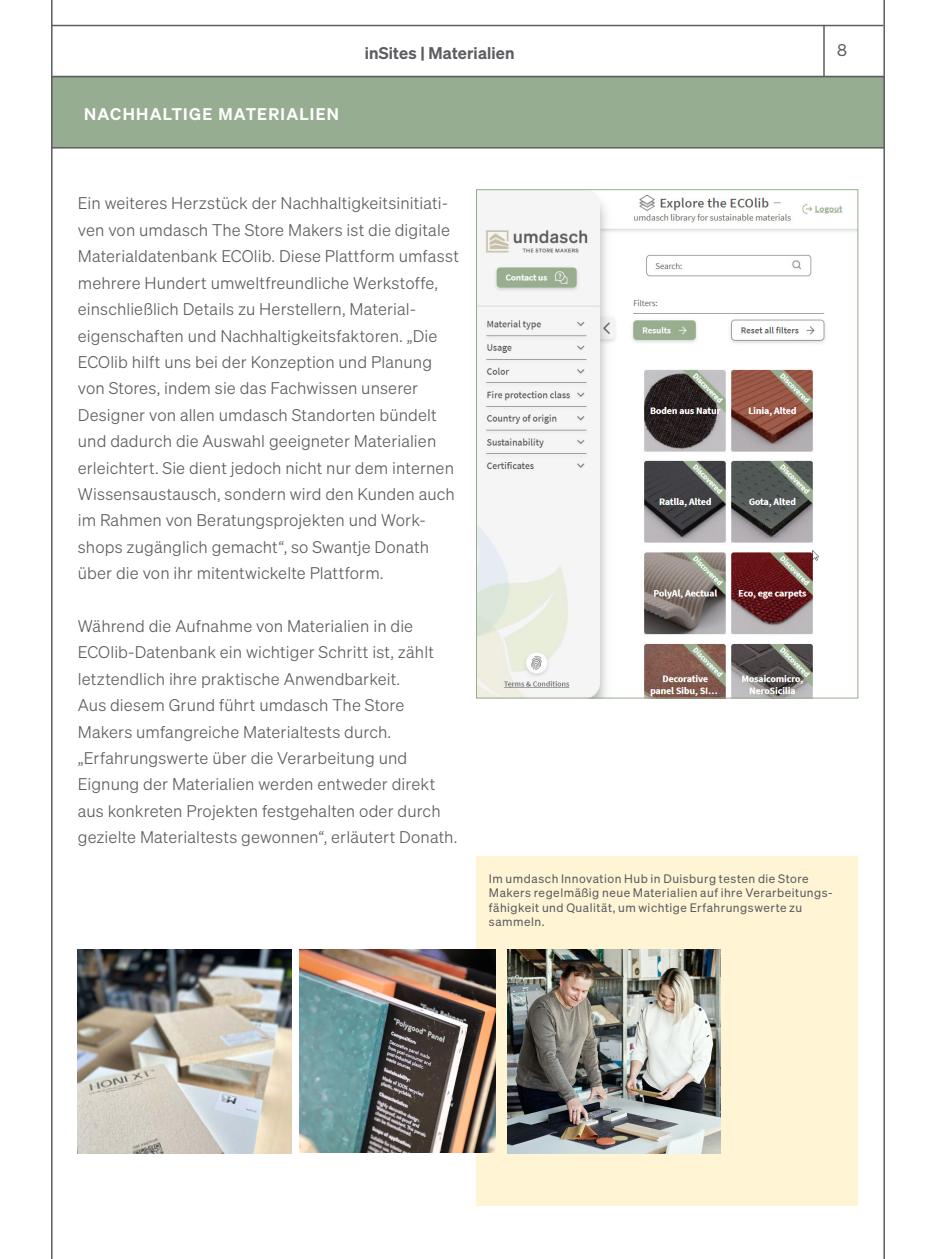
<style>
.page{position:relative;width:936px;height:1259px;background:#fff}
.page>*{position:absolute;margin:0;border:0;box-sizing:border-box;transform-origin:0 0}
.t1{font:16.5px/26.4px "Sohne Leicht";letter-spacing:.01em;color:#5c5d61}
.t2{font:600 16.5px "Sohne";letter-spacing:.075em;color:#fff}
.t3{font:600 16.5px "Sohne";letter-spacing:.015em;color:#5c5d61}
.t4{font:16.5px "Sohne Buch";color:#5c5d61}
.t5{font:12px/14.4px "Sohne Buch";letter-spacing:.045em;color:#5c5d61}
</style>
<div class="page">
<hr style="left:52px;top:25px;width:831px;height:1px;background:#5c5d61">
<hr style="left:823px;top:25px;width:1px;height:52px;background:#5c5d61">
<hr style="left:51px;top:0;width:2px;height:1259px;background:#5c5d61">
<hr style="left:883px;top:0;width:1px;height:1259px;background:#5c5d61">
<div style="left:476px;top:856px;width:381px;height:350px;background:#fff5d5"></div>
<div style="left:52px;top:77px;width:832px;height:71px;background:#97ad91"></div>
<div style="left:51px;top:76px;width:833px;height:72px;border:2px solid #5c5d61"></div>
<img style="left:78px;top:949px;width:213px;height:204px">
<img style="left:299px;top:949px;width:197px;height:203px">
<img style="left:507px;top:949px;width:213px;height:204px">
<img style="left:478px;top:191px;width:378px;height:505px">
<p class="t2" style="left:84px;top:103px;width:256px">NACHHALTIGE MATERIALIEN</p>
<p class="t3" style="left:365px;top:43px;width:151px">inSites | Materialien</p>
<p class="t4" style="left:837px;top:41px;width:11px">8</p>
<p class="t1" style="left:78px;top:190px;width:383px">Ein weiteres Herzstück der Nachhaltigkeitsinitiati&shy;ven von umdasch The Store Makers ist die digitale Materialdatenbank ECOlib. Diese Plattform umfasst mehrere Hundert umweltfreundliche Werkstoffe, einschließlich Details zu Herstellern, Material&shy;eigenschaften und Nachhaltigkeitsfaktoren. „Die ECOlib hilft uns bei der Konzeption und Planung von Stores, indem sie das Fachwissen unserer Designer von allen umdasch Standorten bündelt und dadurch die Auswahl geeigneter Materialien erleichtert. Sie dient jedoch nicht nur dem internen Wissensaustausch, sondern wird den Kunden auch im Rahmen von Beratungsprojekten und Work&shy;shops zugänglich gemacht“, so Swantje Donath über die von ihr mitentwickelte Plattform.</p>
<p class="t1" style="left:78px;top:612px;width:381px">Während die Aufnahme von Materialien in die ECOlib-Datenbank ein wichtiger Schritt ist, zählt letztendlich ihre praktische Anwendbarkeit.<br>Aus diesem Grund führt umdasch The Store Makers umfangreiche Materialtests durch. „Erfahrungswerte über die Verarbeitung und Eignung der Materialien werden entweder direkt aus konkreten Projekten festgehalten oder durch gezielte Materialtests gewonnen“, erläutert Donath.</p>
<p class="t5" style="left:489px;top:871px;width:345px">Im umdasch Innovation Hub in Duisburg testen die Store Makers regelmäßig neue Materialien auf ihre Verarbeitungs&shy;fähigkeit und Qualität, um wichtige Erfahrungswerte zu sammeln.</p>
</div>
